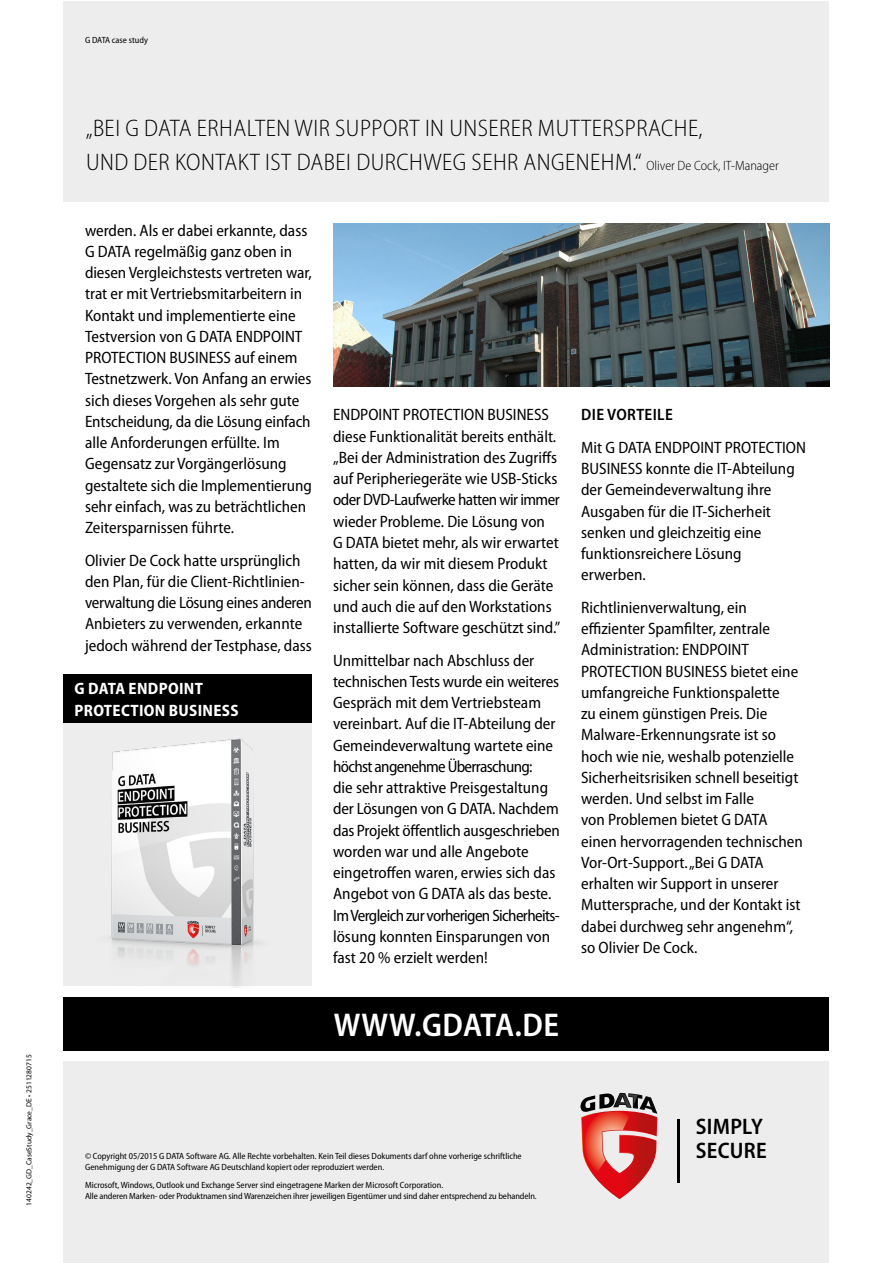
<style>
.page{position:relative;width:893px;height:1263px;background:#fff}
.page>*{position:absolute;margin:0;border:0;box-sizing:border-box;transform-origin:0 0}
.t1{font:600 semi-condensed 33px "Myriad Pro";letter-spacing:.02em;color:#fff}
.t2{font:300 semi-condensed 24px/33.8px "Myriad Pro";letter-spacing:.02em;color:#000}
.t3{font:600 semi-condensed 22.5px/23.9px "Myriad Pro";letter-spacing:.015em;color:#000}
.t4{font:semi-condensed 16.5px/21.3px "Myriad Pro";color:#000}
.t5{font:700 semi-condensed 16.5px/21.3px "Myriad Pro";letter-spacing:.02em;color:#fff}
.t6{font:600 semi-condensed 16.5px "Myriad Pro";letter-spacing:.02em;color:#000}
.t7{font:semi-condensed 9px/11.2px "Myriad Pro";color:#000}
.t8{font:7.5px "Myriad Pro";color:#000}
.s1{font-size:13.5px}
</style>
<div class="page">
<div style="left:64px;top:1px;width:765px;height:201px;background:#ededed"></div>
<div style="left:64px;top:1061px;width:765px;height:202px;background:#ededed"></div>
<div style="left:64px;top:997px;width:765px;height:53px;background:#000"></div>
<svg style="left:580px;top:1093px;width:77px;height:106px"></svg>
<hr style="left:677px;top:1119px;width:2px;height:63px;background:#000">
<div style="left:64px;top:674px;width:248px;height:49px;background:#000"></div>
<div style="left:64px;top:723px;width:248px;height:262px;background:#ededed"></div>
<img style="left:88px;top:738px;width:189px;height:249px">
<img style="left:333px;top:223px;width:496px;height:164px">
<p class="t8" style="left:24px;top:1205px;width:153px;rotate:-90deg">140242_GD_CaseStudy_Grace_DE • 2511280715</p>
<p class="t7" style="left:85px;top:34px;width:64px">G DATA case study</p>
<h2 class="t2" style="left:86px;top:111px;width:694px">„BEI G DATA ERHALTEN WIR SUPPORT IN UNSERER MUTTERSPRACHE,<br>UND DER KONTAKT IST DABEI DURCHWEG SEHR ANGENEHM.“ <span class="s1">Oliver De Cock, IT-Manager</span></h2>
<p class="t4" style="left:85px;top:219px;width:228px">werden. Als er dabei erkannte, dass G DATA regelmäßig ganz oben in diesen Vergleichstests vertreten war, trat er mit Vertriebsmitarbeitern in Kontakt und implementierte eine Testversion von G DATA ENDPOINT PROTECTION BUSINESS auf einem Testnetzwerk. Von Anfang an erwies sich dieses Vorgehen als sehr gute Entscheidung, da die Lösung einfach alle Anforderungen erfüllte. Im Gegensatz zur Vorgängerlösung gestaltete sich die Implementierung sehr einfach, was zu beträchtlichen Zeitersparnissen führte.</p>
<p class="t4" style="left:85px;top:549px;width:228px">Olivier De Cock hatte ursprünglich den Plan, für die Client-Richtlinien&shy;verwaltung die Lösung eines anderen Anbieters zu verwenden, erkannte jedoch während der Testphase, dass</p>
<p class="t5" style="left:75px;top:678px;width:166px">G DATA ENDPOINT<br>PROTECTION BUSINESS</p>
<p class="t4" style="left:333px;top:404px;width:229px">ENDPOINT PROTECTION BUSINESS diese Funktionalität bereits enthält. „Bei der Administration des Zugriffs auf Peripheriegeräte wie USB-Sticks oder DVD-Laufwerke hatten wir immer wieder Probleme. Die Lösung von<br>G DATA bietet mehr, als wir erwartet hatten, da wir mit diesem Produkt sicher sein können, dass die Geräte und auch die auf den Workstations installierte Software geschützt sind.”</p>
<p class="t4" style="left:333px;top:649px;width:228px">Unmittelbar nach Abschluss der technischen Tests wurde ein weiteres Gespräch mit dem Vertriebsteam vereinbart. Auf die IT-Abteilung der Gemeindeverwaltung wartete eine höchst angenehme Überraschung:<br>die sehr attraktive Preisgestaltung der Lösungen von G DATA. Nachdem das Projekt öffentlich ausgeschrieben worden war und alle Angebote eingetroffen waren, erwies sich das Angebot von G DATA als das beste.<br>Im Vergleich zur vorherigen Sicherheits&shy;lösung konnten Einsparungen von fast 20 % erzielt werden!</p>
<h1 class="t1" style="left:334px;top:1004px;width:227px">WWW.GDATA.DE</h1>
<p class="t6" style="left:581px;top:404px;width:93px">DIE VORTEILE</p>
<p class="t4" style="left:581px;top:436px;width:226px">Mit G DATA ENDPOINT PROTECTION<br>BUSINESS konnte die IT-Abteilung der Gemeindeverwaltung ihre<br>Ausgaben für die IT-Sicherheit senken und gleichzeitig eine funktionsreichere Lösung erwerben.</p>
<p class="t4" style="left:581px;top:596px;width:223px">Richtlinienverwaltung, ein effizienter Spamfilter, zentrale<br>Administration: ENDPOINT<br>PROTECTION BUSINESS bietet eine umfangreiche Funktionspalette<br>zu einem günstigen Preis. Die<br>Malware-Erkennungsrate ist so hoch wie nie, weshalb potenzielle<br>Sicherheitsrisiken schnell beseitigt werden. Und selbst im Falle<br>von Problemen bietet G DATA einen hervorragenden technischen<br>Vor-Ort-Support. „Bei G DATA erhalten wir Support in unserer<br>Muttersprache, und der Kontakt ist dabei durchweg sehr angenehm“, so Olivier De Cock.</p>
<p class="t7" style="left:85px;top:1150px;width:438px">© Copyright 05/2015 G DATA Software AG. Alle Rechte vorbehalten. Kein Teil dieses Dokuments darf ohne vorherige schriftliche<br>Genehmigung der G DATA Software AG Deutschland kopiert oder reproduziert werden.</p>
<p class="t7" style="left:85px;top:1179px;width:453px">Microsoft, Windows, Outlook und Exchange Server sind eingetragene Marken der Microsoft Corporation.<br>Alle anderen Marken- oder Produktnamen sind Warenzeichen ihrer jeweiligen Eigentümer und sind daher entsprechend zu behandeln.</p>
<h3 class="t3" style="left:696px;top:1114px;width:73px">SIMPLY<br>SECURE</h3>
</div>
